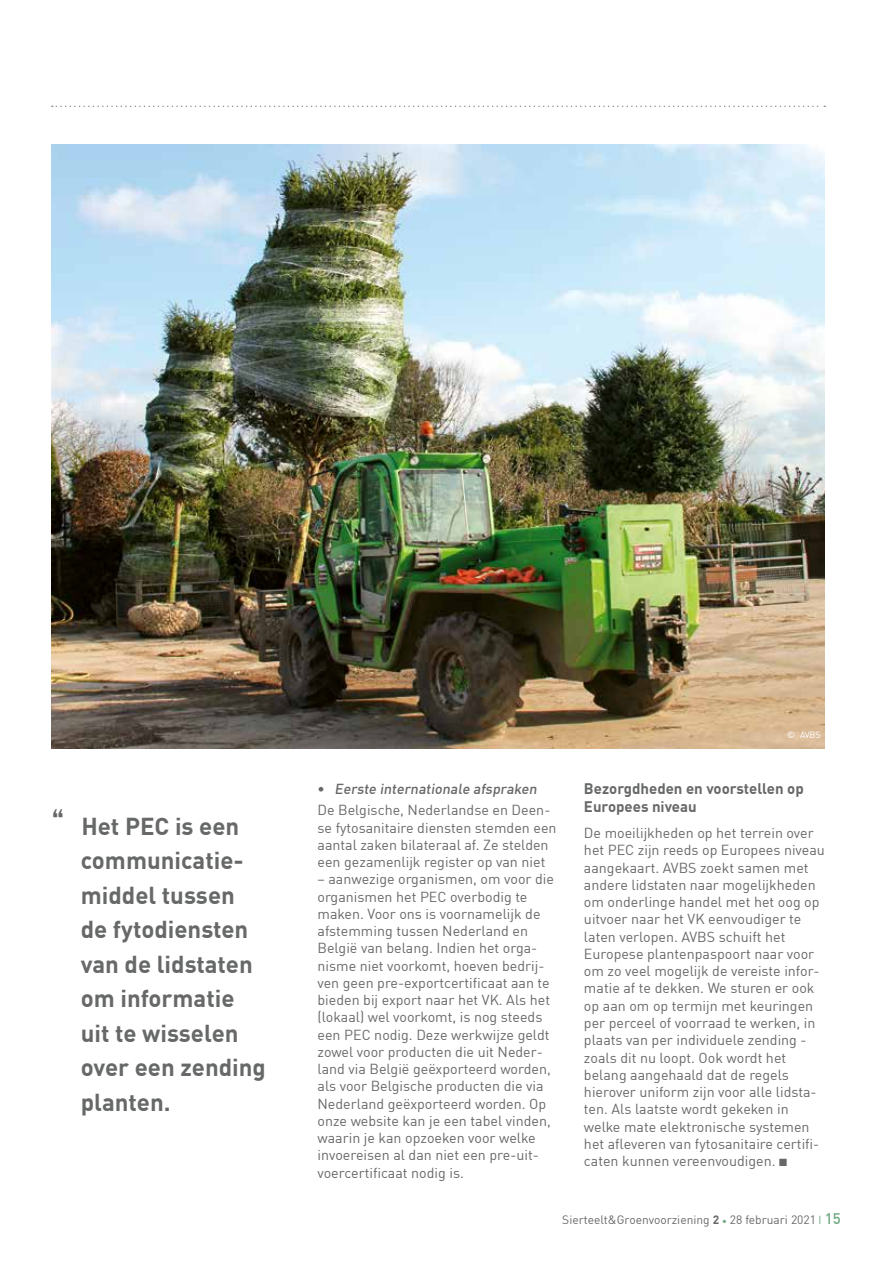
<style>
.page{position:relative;width:893px;height:1263px;background:#fff}
.page>*{position:absolute;margin:0;border:0;box-sizing:border-box;transform-origin:0 0}
.t1{font:700 24px/34.5px "DIN Offc Pro";color:#676968}
.t2{font:700 15px/18px "DIN Offc Pro";color:#676968}
.t3{font:14.25px/17.2px "DIN Offc Pro";color:#676968}
.t4{font:500 14.25px "DIN Offc Pro";color:#676968}
.t5{font:12px "DIN Offc Pro";color:#676968}
.t6{font:9px "DIN Offc Pro";color:#fff}
.s1{font-family:"Kon Tiki JF Aloha";font-weight:400;font-size:33px}
.s2{font-weight:700}
.s3{font-family:"Minion Pro";color:#6ca880}
.s4{font-weight:500;font-size:15px;color:#6ca880}
</style>
<div class="page">
<svg style="left:52px;top:106px;width:773px;height:1px"></svg>
<img style="left:51px;top:145px;width:774px;height:603px">
<h1 class="t1" style="left:81px;top:805px;width:187px;text-indent:-30px"><span class="s1">“</span> Het PEC is een communicatie&shy;middel tussen de fytodiensten van de lidstaten om informatie uit te wisselen over een zending planten.</h1>
<p class="t4" style="left:317px;top:777px;width:224px">• Eerste internationale afspraken</p>
<p class="t3" style="left:317px;top:800px;width:241px">De Belgische, Nederlandse en Deen&shy;se fytosanitaire diensten stemden een aantal zaken bilateraal af. Ze stelden een gezamenlijk register op van niet</p>
<p class="t3" style="left:317px;top:869px;width:238px">– aanwezige organismen, om voor die organismen het PEC overbodig te maken. Voor ons is voornamelijk de afstemming tussen Nederland en België van belang. Indien het orga&shy;nisme niet voorkomt, hoeven bedrij&shy;ven geen pre-exportcertificaat aan te bieden bij export naar het VK. Als het (lokaal) wel voorkomt, is nog steeds een PEC nodig. Deze werkwijze geldt zowel voor producten die uit Neder&shy;land via België geëxporteerd worden, als voor Belgische producten die via Nederland geëxporteerd worden. Op onze website kan je een tabel vinden, waarin je kan opzoeken voor welke invoereisen al dan niet een pre-uit&shy;voercertificaat nodig is.</p>
<p class="t6" style="left:787px;top:728px;width:35px">© AVBS</p>
<p class="t2" style="left:584px;top:778px;width:221px">Bezorgdheden en voorstellen op<br>Europees niveau</p>
<p class="t3" style="left:584px;top:823px;width:242px">De moeilijkheden op het terrein over het PEC zijn reeds op Europees niveau aangekaart. AVBS zoekt samen met andere lidstaten naar mogelijkheden om onderlinge handel met het oog op uitvoer naar het VK eenvoudiger te laten verlopen. AVBS schuift het Europese plantenpaspoort naar voor om zo veel mogelijk de vereiste infor&shy;matie af te dekken. We sturen er ook op aan om op termijn met keuringen per perceel of voorraad te werken, in plaats van per individuele zending - zoals dit nu loopt. Ook wordt het belang aangehaald dat de regels hierover uniform zijn voor alle lidsta&shy;ten. Als laatste wordt gekeken in welke mate elektronische systemen het afleveren van fytosanitaire certifi&shy;caten kunnen vereenvoudigen. ■</p>
<p class="t5" style="left:562px;top:1210px;width:280px">Sierteelt&amp;Groenvoorziening <span class="s2">2</span> <span class="s3">•</span> 28 februari 2021 <span class="s4">15</span></p>
</div>
